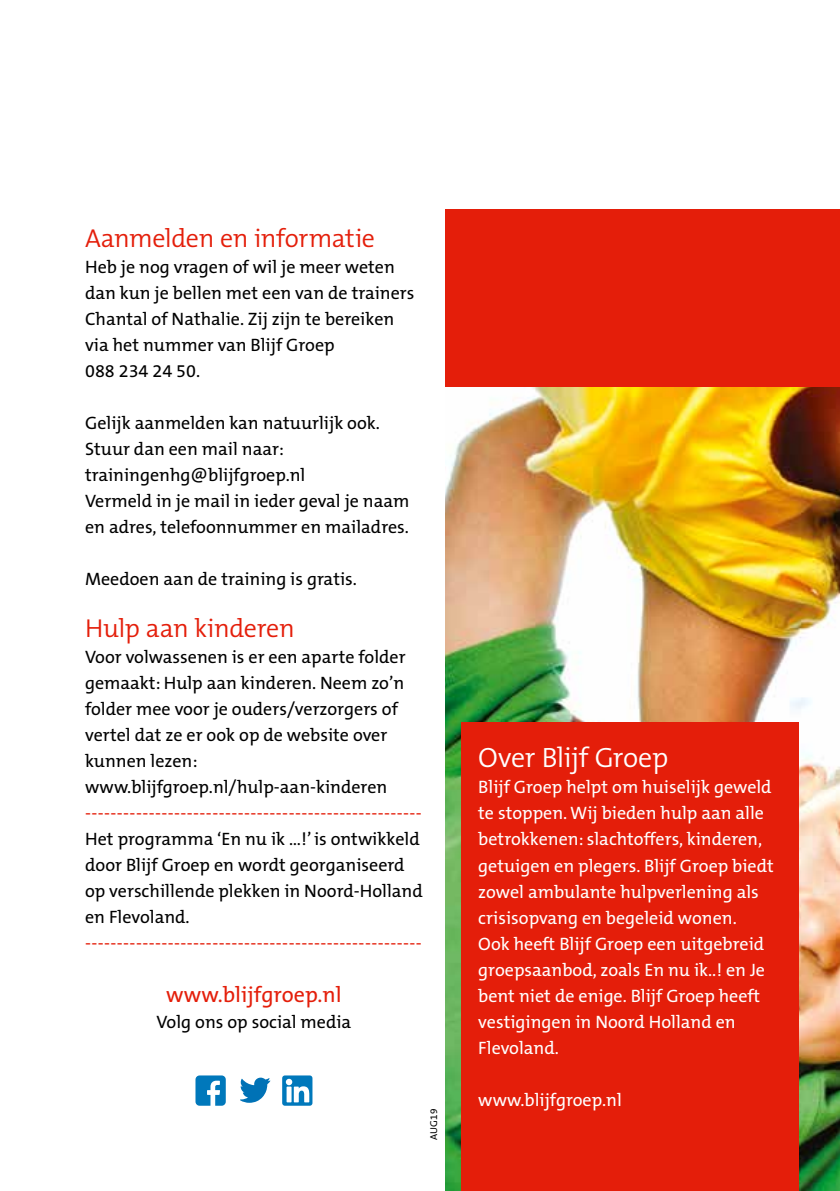
<style>
.page{position:relative;width:840px;height:1191px;background:#fff}
.page>*{position:absolute;margin:0;border:0;box-sizing:border-box;transform-origin:0 0}
.t1{font:300 28px "The Mix B4";letter-spacing:-.015em;color:#fff}
.t2{font:300 26px "The Mix B4";letter-spacing:-.015em;color:#e41e0a}
.t3{font:22px "The Mix B5 Plain";color:#e41e0a}
.t4{font:18px/26px "The Mix B5 Plain";color:#000}
.t5{font:18px/26px "The Mix B5 Plain";color:#fff}
.t6{font:18px "The Mix B5 Plain";color:#e41e0a}
.t7{font:10px "The Mix B5 Plain";color:#000}
</style>
<div class="page">
<img style="left:445px;top:387px;width:329px;height:804px">
<img style="left:774px;top:387px;width:65px;height:804px">
<div style="left:445px;top:210px;width:394px;height:177px;background:#e41e0a"></div>
<div style="left:460px;top:722px;width:338px;height:469px;background:#e41e0a"></div>
<svg style="left:195px;top:1075px;width:31px;height:30px"></svg>
<svg style="left:282px;top:1075px;width:30px;height:30px"></svg>
<svg style="left:240px;top:1077px;width:30px;height:25px"></svg>
<h2 class="t2" style="left:85px;top:224px;width:291px">Aanmelden en informatie</h2>
<p class="t4" style="left:85px;top:255px;width:330px">Heb je nog vragen of wil je meer weten dan kun je bellen met een van de trainers<br>Chantal of Nathalie. Zij zijn te bereiken via het nummer van Blijf Groep<br>088 234 24 50.</p>
<p class="t4" style="left:85px;top:411px;width:326px">Gelijk aanmelden kan natuurlijk ook.<br>Stuur dan een mail naar: trainingenhg@blijfgroep.nl<br>Vermeld in je mail in ieder geval je naam en adres, telefoonnummer en mailadres.</p>
<p class="t4" style="left:85px;top:567px;width:273px">Meedoen aan de training is gratis.</p>
<h2 class="t2" style="left:85px;top:614px;width:211px">Hulp aan kinderen</h2>
<p class="t4" style="left:85px;top:645px;width:322px">Voor volwassenen is er een aparte folder gemaakt: Hulp aan kinderen. Neem zo’n folder mee voor je ouders/verzorgers of vertel dat ze er ook op de website over kunnen lezen: www.blijfgroep.nl/hulp-aan-kinderen</p>
<p class="t6" style="left:85px;top:803px;width:338px">-----------------------------------------------------</p>
<p class="t4" style="left:85px;top:827px;width:339px">Het programma ‘En nu ik …!’ is ontwikkeld door Blijf Groep en wordt georganiseerd op verschillende plekken in Noord-Holland en Flevoland.</p>
<p class="t6" style="left:85px;top:933px;width:338px">-----------------------------------------------------</p>
<p class="t3" style="left:166px;top:982px;width:177px">www.blijfgroep.nl</p>
<p class="t4" style="left:156px;top:1009px;width:196px">Volg ons op social media</p>
<p class="t7" style="left:428px;top:1140px;width:32px;rotate:-90deg">aug19</p>
<h1 class="t1" style="left:478px;top:743px;width:191px">Over Blijf Groep</h1>
<p class="t5" style="left:478px;top:775px;width:297px">Blijf Groep helpt om huiselijk geweld te stoppen. Wij bieden hulp aan alle betrokkenen: slachtoffers, kinderen, getuigen en plegers. Blijf Groep biedt zowel ambulante hulpverlening als crisisopvang en begeleid wonen.<br>Ook heeft Blijf Groep een uitgebreid groepsaanbod, zoals En nu ik..! en Je bent niet de enige. Blijf Groep heeft vestigingen in Noord Holland en Flevoland.</p>
<p class="t5" style="left:478px;top:1087px;width:145px">www.blijfgroep.nl</p>
</div>
